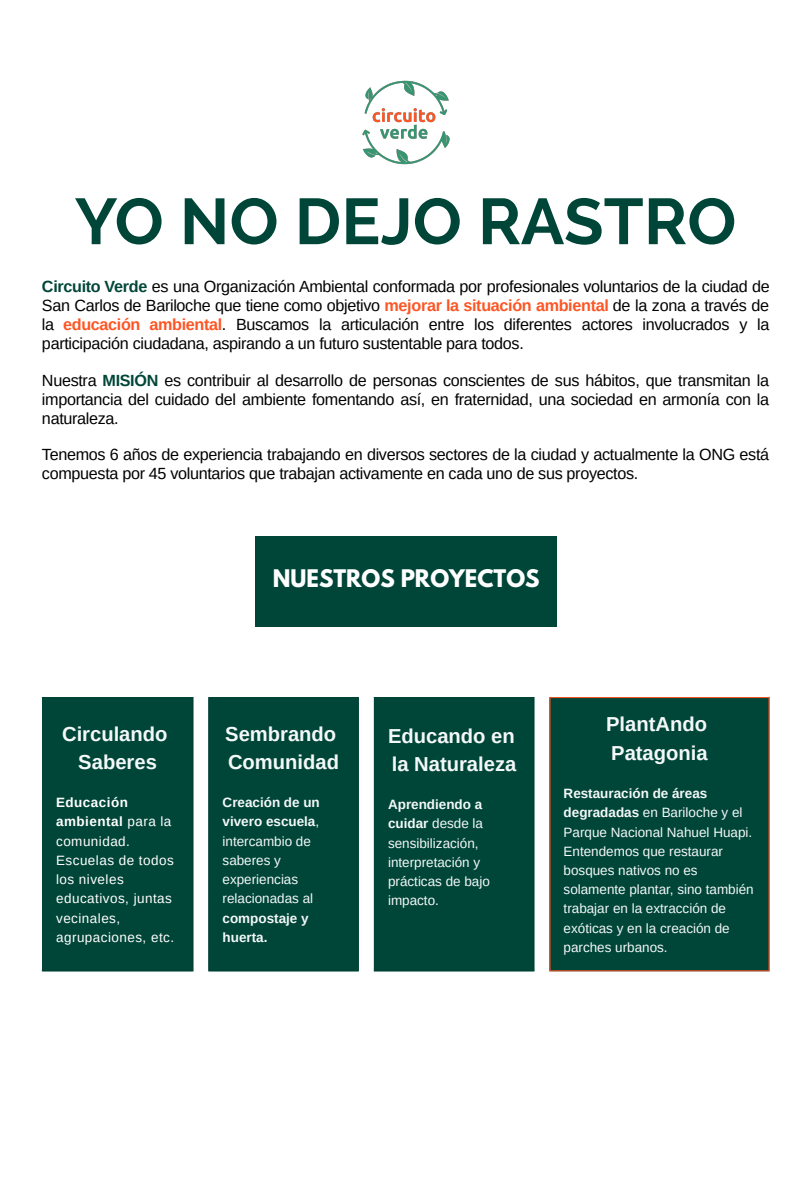
<style>
.page{position:relative;width:810px;height:1181px;background:#fff}
.page>*{position:absolute;margin:0;border:0;box-sizing:border-box;transform-origin:0 0}
.t1{font:700 64.65px "Raleway";letter-spacing:.005em;color:#004638}
.t2{font:700 21.45px "League Spartan";color:#fff}
.t3{font:700 20.25px/28.3px "Arimo";color:#f4f8f9}
.t4{font:16.2px/19.2px "Arimo";letter-spacing:-.02em;color:#000;text-align:justify}
.t5{font:13.5px/19.2px "Arimo";color:#f4f8f9}
.t6{font:13.5px/19.2px "Arimo";letter-spacing:.035em;color:#fff}
.s1{font-weight:700;color:#004638}
.s2{font-weight:700;color:#fd5524}
.s3{font-weight:700}
</style>
<div class="page">
<img style="left:362px;top:80px;width:88px;height:85px">
<div style="left:255px;top:536px;width:301px;height:90px;background:#004638"></div>
<div style="left:43px;top:697px;width:725px;height:274px;background:#004638"></div>
<hr style="left:42px;top:698px;width:1px;height:272px;background:#004638">
<hr style="left:192px;top:698px;width:1px;height:272px;background:#004638">
<hr style="left:42px;top:697px;width:151px;height:1px;background:#004638">
<hr style="left:42px;top:970px;width:151px;height:1px;background:#004638">
<hr style="left:208px;top:698px;width:1px;height:272px;background:#004638">
<hr style="left:358px;top:698px;width:1px;height:272px;background:#004638">
<hr style="left:208px;top:697px;width:151px;height:1px;background:#004638">
<hr style="left:208px;top:970px;width:151px;height:1px;background:#004638">
<hr style="left:374px;top:698px;width:1px;height:272px;background:#004638">
<hr style="left:533px;top:698px;width:1px;height:272px;background:#004638">
<hr style="left:374px;top:697px;width:160px;height:1px;background:#004638">
<hr style="left:374px;top:970px;width:160px;height:1px;background:#004638">
<hr style="left:549px;top:698px;width:1px;height:272px;background:#fd5524">
<hr style="left:768px;top:698px;width:1px;height:272px;background:#fd5524">
<hr style="left:549px;top:697px;width:220px;height:1px;background:#fd5524">
<hr style="left:549px;top:970px;width:220px;height:1px;background:#fd5524">
<p class="t1" style="left:75px;top:183px;width:663px">YO NO DEJO RASTRO</p>
<p class="t4" style="left:42px;top:276px;width:729px"><span class="s1">Circuito Verde</span> es una Organización Ambiental conformada por profesionales voluntarios de la ciudad de San Carlos de Bariloche que tiene como objetivo <span class="s2">mejorar la situación ambiental</span> de la zona a través de la <span class="s2">educación ambiental</span>. Buscamos la articulación entre los diferentes actores involucrados y la participación ciudadana, aspirando a un futuro sustentable para todos.</p>
<p class="t4" style="left:42px;top:370px;width:729px">Nuestra <span class="s1">MISIÓN</span> es contribuir al desarrollo de personas conscientes de sus hábitos, que transmitan la importancia del cuidado del ambiente fomentando así, en fraternidad, una sociedad en armonía con la naturaleza.</p>
<p class="t4" style="left:42px;top:444px;width:729px">Tenemos 6 años de experiencia trabajando en diversos sectores de la ciudad y actualmente la ONG está compuesta por 45 voluntarios que trabajan activamente en cada uno de sus proyectos.</p>
<p class="t2" style="left:273px;top:568px;width:268px">NUESTROS PROYECTOS</p>
<p class="t3" style="left:62px;top:719px;width:107px;text-align:center">Circulando<br>Saberes</p>
<p class="t6" style="left:56px;top:793px;width:120px"><span class="s3">Educación ambiental</span> para la comunidad.<br>Escuelas de todos los niveles educativos, juntas vecinales, agrupaciones, etc.</p>
<p class="t3" style="left:225px;top:719px;width:115px">Sembrando<br>Comunidad</p>
<p class="t5" style="left:223px;top:793px;width:99px"><span class="s3">Creación de un vivero escuela</span>, intercambio de saberes y experiencias relacionadas al <span class="s3">compostaje y huerta.</span></p>
<p class="t3" style="left:388px;top:721px;width:130px">Educando en la Naturaleza</p>
<p class="t5" style="left:388px;top:795px;width:103px"><span class="s3">Aprendiendo a cuidar</span> desde la sensibilización, interpretación y prácticas de bajo impacto.</p>
<p class="t3" style="left:606px;top:710px;width:103px">PlantAndo<br>Patagonia</p>
<p class="t5" style="left:564px;top:784px;width:192px"><span class="s3">Restauración de áreas degradadas</span> en Bariloche y el<br>Parque Nacional Nahuel Huapi.<br>Entendemos que restaurar bosques nativos no es solamente plantar, sino también trabajar en la extracción de exóticas y en la creación de parches urbanos.</p>
</div>
